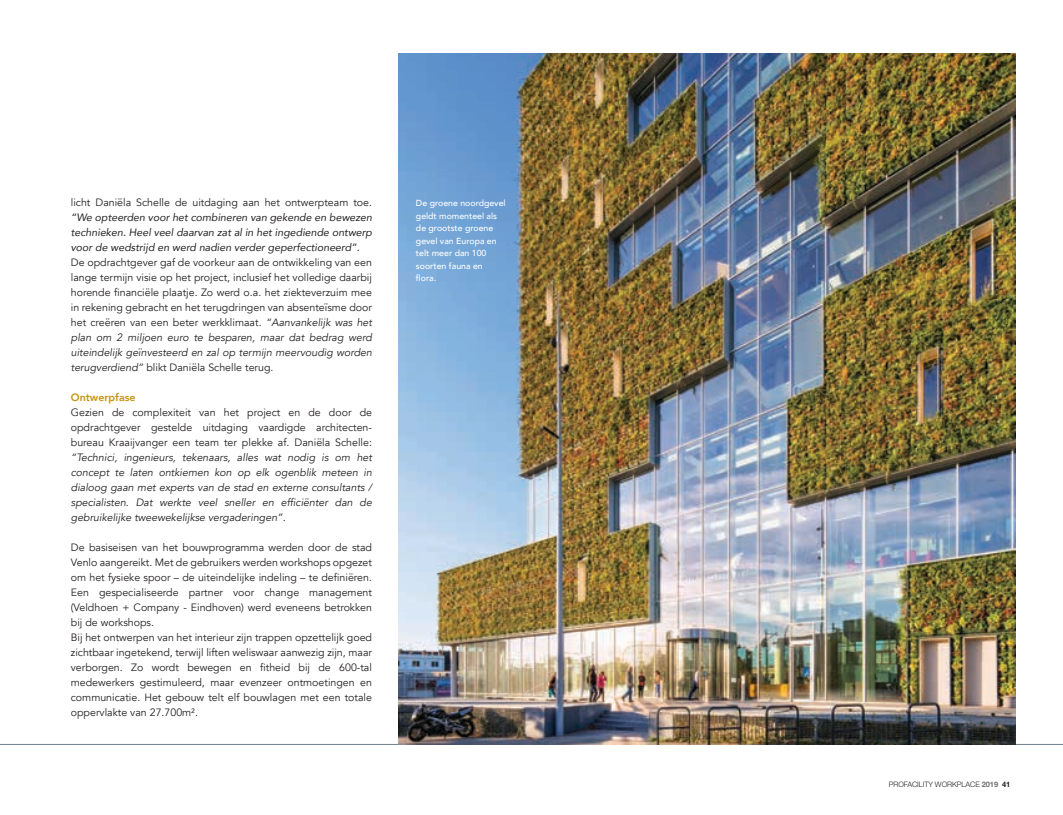
<style>
.page{position:relative;width:1063px;height:815px;background:#fff}
.page>*{position:absolute;margin:0;border:0;box-sizing:border-box;transform-origin:0 0}
.t1{font:10.62px/15px "Avenir";color:#231f20;text-align:justify}
.t2{font:italic 10.62px/15px "Avenir";color:#231f20;text-align:justify}
.t3{font:italic 10.62px/15px "Avenir";color:#231f20;text-align:justify}
.t4{font:800 10.62px "Avenir";color:#c6920e}
.t5{font:500 8.75px/12.5px "Avenir";color:#fff}
.t6{font:300 7.5px "Helvetica Neue";letter-spacing:-.01em;color:#231f20}
.s1{font-style:italic}
.s2{font-weight:700;color:#6d6f71}
.s3{font-weight:700}
</style>
<div class="page">
<hr style="left:0;top:744px;width:1063px;height:1px;background:#6c818d">
<img style="left:399px;top:53px;width:616px;height:692px">
<p class="t1" style="left:71px;top:195px;width:303px">licht Daniëla Schelle de uitdaging aan het ontwerpteam toe.</p>
<p class="t3" style="left:71px;top:209px;width:303px">“We opteerden voor het combineren van gekende en bewezen technieken. Heel veel daarvan zat al in het ingediende ontwerp voor de wedstrijd en werd nadien verder geperfectioneerd”.</p>
<p class="t1" style="left:71px;top:255px;width:303px">De opdrachtgever gaf de voorkeur aan de ontwikkeling van een lange termijn visie op het project, inclusief het volledige daarbij horende financiële plaatje. Zo werd o.a. het ziekteverzuim mee in rekening gebracht en het terugdringen van absenteïsme door het creëren van een beter werkklimaat. <span class="s1">“Aanvankelijk was het plan om 2 miljoen euro te besparen, maar dat bedrag werd uiteindelijk geïnvesteerd en zal op termijn meervoudig worden terugverdiend”</span> blikt Daniëla Schelle terug.</p>
<p class="t4" style="left:71px;top:389px;width:66px">Ontwerpfase</p>
<p class="t1" style="left:71px;top:405px;width:303px">Gezien de complexiteit van het project en de door de opdrachtgever gestelde uitdaging vaardigde architecten&shy;bureau Kraaijvanger een team ter plekke af. Daniëla Schelle:</p>
<p class="t2" style="left:71px;top:450px;width:303px">“Technici, ingenieurs, tekenaars, alles wat nodig is om het concept te laten ontkiemen kon op elk ogenblik meteen in dialoog gaan met experts van de stad en externe consultants / specialisten. Dat werkte veel sneller en efficiënter dan de gebruikelijke tweewekelijkse vergaderingen”.</p>
<p class="t1" style="left:71px;top:540px;width:303px;text-align:left">De basiseisen van het bouwprogramma werden door de stad Venlo aangereikt. Met de gebruikers werden workshops opgezet om het fysieke spoor – de uiteindelijke indeling – te definiëren.<br>Een gespecialiseerde partner voor change management (Veldhoen + Company - Eindhoven) werd eveneens betrokken bij de workshops.<br>Bij het ontwerpen van het interieur zijn trappen opzettelijk goed zichtbaar ingetekend, terwijl liften weliswaar aanwezig zijn, maar verborgen. Zo wordt bewegen en fitheid bij de 600-tal medewerkers gestimuleerd, maar evenzeer ontmoetingen en communicatie. Het gebouw telt elf bouwlagen met een totale oppervlakte van 27.700m².</p>
<p class="t5" style="left:416px;top:197px;width:91px">De groene noordgevel geldt momenteel als de grootste groene gevel van Europa en telt meer dan 100 soorten fauna en<br>flora.</p>
<p class="t6" style="left:889px;top:780px;width:123px">PROFACILITY WORKPLACE <span class="s2">2019</span> <span class="s3">41</span></p>
</div>
